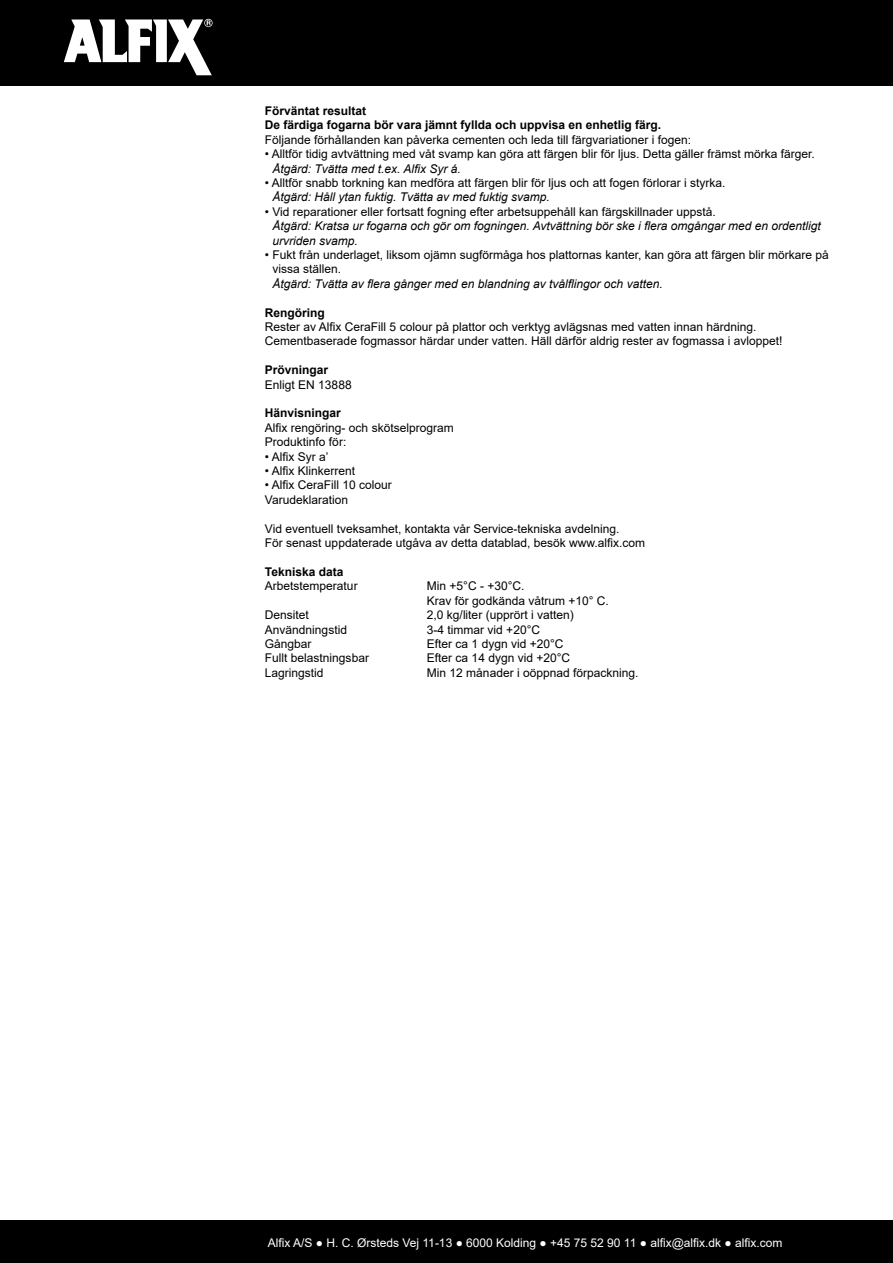
<style>
.page{position:relative;width:893px;height:1263px;background:#fff}
.page>*{position:absolute;margin:0;border:0;box-sizing:border-box;transform-origin:0 0}
.Brødtekst{font:12px/14.4px "Arial";color:#000}
.Brødtekst-2{font:italic 12px/14.4px "Arial";color:#000}
.Brødtekst-3{font:700 12px "Arial";color:#000}
.t1{font:12px "Arial";color:#fff}
</style>
<div class="page">
<div style="left:0;top:0;width:893px;height:85px;background:#000"></div>
<div style="left:0;top:1220px;width:893px;height:43px;background:#000"></div>
<svg style="left:64px;top:19px;width:149px;height:56px"></svg>
<p class="Brødtekst-3" style="left:265px;top:102px;width:103px">Förväntat resultat</p>
<p class="Brødtekst-3" style="left:265px;top:117px;width:398px">De färdiga fogarna bör vara jämnt fyllda och uppvisa en enhetlig färg.</p>
<p class="Brødtekst" style="left:265px;top:132px;width:428px">Följande förhållanden kan påverka cementen och leda till färgvariationer i fogen:</p>
<p class="Brødtekst" style="left:265px;top:147px;width:551px">• Alltför tidig avtvättning med våt svamp kan göra att färgen blir för ljus. Detta gäller främst mörka färger.</p>
<p class="Brødtekst-2" style="left:272px;top:161px;width:190px">Åtgärd: Tvätta med t.ex. Alfix Syr á.</p>
<p class="Brødtekst" style="left:265px;top:176px;width:462px">• Alltför snabb torkning kan medföra att färgen blir för ljus och att fogen förlorar i styrka.</p>
<p class="Brødtekst-2" style="left:272px;top:190px;width:279px">Åtgärd: Håll ytan fuktig. Tvätta av med fuktig svamp.</p>
<p class="Brødtekst" style="left:265px;top:204px;width:452px">• Vid reparationer eller fortsatt fogning efter arbetsuppehåll kan färgskillnader uppstå.</p>
<p class="Brødtekst-2" style="left:272px;top:219px;width:550px">Åtgärd: Kratsa ur fogarna och gör om fogningen. Avtvättning bör ske i flera omgångar med en ordentligt urvriden svamp.</p>
<p class="Brødtekst" style="left:272px;top:248px;width:558px;text-indent:-8px">• Fukt från underlaget, liksom ojämn sugförmåga hos plattornas kanter, kan göra att färgen blir mörkare på vissa ställen.</p>
<p class="Brødtekst-2" style="left:272px;top:277px;width:392px">Åtgärd: Tvätta av flera gånger med en blandning av tvålflingor och vatten.</p>
<p class="Brødtekst-3" style="left:265px;top:304px;width:61px">Rengöring</p>
<p class="Brødtekst" style="left:265px;top:320px;width:493px">Rester av Alfix CeraFill 5 colour på plattor och verktyg avlägsnas med vatten innan härdning.</p>
<p class="Brødtekst" style="left:265px;top:334px;width:519px">Cementbaserade fogmassor härdar under vatten. Häll därför aldrig rester av fogmassa i avloppet!</p>
<p class="Brødtekst-3" style="left:265px;top:362px;width:65px">Prövningar</p>
<p class="Brødtekst" style="left:265px;top:377px;width:88px">Enligt EN 13888</p>
<p class="Brødtekst-3" style="left:265px;top:405px;width:78px">Hänvisningar</p>
<p class="Brødtekst" style="left:265px;top:420px;width:190px">Alfix rengöring- och skötselprogram</p>
<p class="Brødtekst" style="left:265px;top:435px;width:83px">Produktinfo för:</p>
<p class="Brødtekst" style="left:265px;top:449px;width:65px">• Alfix Syr a’</p>
<p class="Brødtekst" style="left:265px;top:464px;width:92px">• Alfix Klinkerrent</p>
<p class="Brødtekst" style="left:265px;top:478px;width:128px">• Alfix CeraFill 10 colour</p>
<p class="Brødtekst" style="left:265px;top:492px;width:85px">Varudeklaration</p>
<p class="Brødtekst" style="left:265px;top:521px;width:356px">Vid eventuell tveksamhet, kontakta vår Service-tekniska avdelning.</p>
<p class="Brødtekst" style="left:265px;top:536px;width:382px">För senast uppdaterade utgåva av detta datablad, besök www.alfix.com</p>
<p class="Brødtekst-3" style="left:265px;top:563px;width:80px">Tekniska data</p>
<p class="Brødtekst" style="left:265px;top:579px;width:94px">Arbetstemperatur</p>
<p class="Brødtekst" style="left:427px;top:579px;width:99px">Min +5°C - +30°C.</p>
<p class="Brødtekst" style="left:427px;top:593px;width:183px">Krav för godkända våtrum +10° C.</p>
<p class="Brødtekst" style="left:265px;top:608px;width:46px">Densitet</p>
<p class="Brødtekst" style="left:427px;top:608px;width:148px">2,0 kg/liter (upprört i vatten)</p>
<p class="Brødtekst" style="left:265px;top:622px;width:84px">Användningstid</p>
<p class="Brødtekst" style="left:427px;top:622px;width:115px">3-4 timmar vid +20°C</p>
<p class="Brødtekst" style="left:265px;top:636px;width:48px">Gångbar</p>
<p class="Brødtekst" style="left:427px;top:636px;width:138px">Efter ca 1 dygn vid +20°C</p>
<p class="Brødtekst" style="left:265px;top:651px;width:106px">Fullt belastningsbar</p>
<p class="Brødtekst" style="left:427px;top:651px;width:145px">Efter ca 14 dygn vid +20°C</p>
<p class="Brødtekst" style="left:265px;top:665px;width:60px">Lagringstid</p>
<p class="Brødtekst" style="left:427px;top:665px;width:213px">Min 12 månader i oöppnad förpackning.</p>
<p class="t1" style="left:268px;top:1234px;width:516px">Alfix A/S ● H. C. Ørsteds Vej 11-13 ● 6000 Kolding ● +45 75 52 90 11 ● alfix@alfix.dk ● alfix.com</p>
</div>
